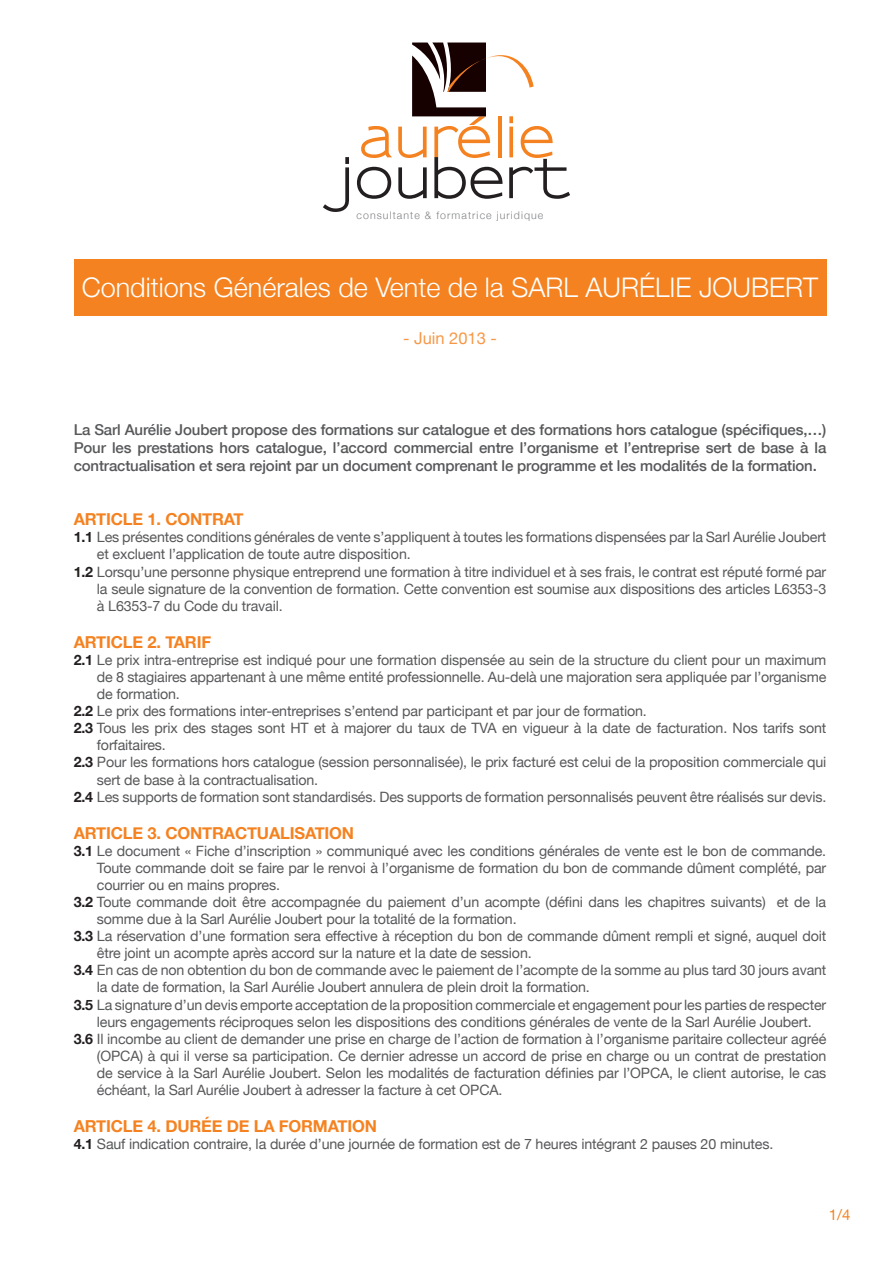
<style>
.page{position:relative;width:893px;height:1263px;background:#fff}
.page>*{position:absolute;margin:0;border:0;box-sizing:border-box;transform-origin:0 0}
.t1{font:300 27px "Helvetica Neue";color:#fff}
.t2{font:700 16.5px "Helvetica Neue";letter-spacing:-.01em;color:#f58220}
.t3{font:16.5px "Helvetica Neue";color:#f79848}
.t4{font:500 15px/18px "Helvetica Neue";letter-spacing:-.01em;color:#57585a;text-align:justify}
.t5{font:15px "Helvetica Neue";color:#f58220}
.t6{font:14.25px "Helvetica Neue";letter-spacing:-.01em;color:#57585a}
.t7{font:300 10.65px "Helvetica Neue";letter-spacing:.1em;color:#808285}
.s1{font-weight:700;color:#231f20}
</style>
<div class="page">
<svg style="left:361px;top:126px;width:31px;height:32px"></svg>
<svg style="left:323px;top:157px;width:26px;height:55px"></svg>
<svg style="left:357px;top:167px;width:34px;height:32px"></svg>
<svg style="left:398px;top:43px;width:172px;height:156px"></svg>
<div style="left:74px;top:259px;width:752px;height:57px;background:#f58220"></div>
<p class="t7" style="left:357px;top:209px;width:188px">consultante &amp; formatrice juridique</p>
<h1 class="t1" style="left:82px;top:271px;width:738px">Conditions Générales de Vente de la SARL Aurélie Joubert</h1>
<p class="t3" style="left:403px;top:328px;width:95px">- Juin 2013 -</p>
<p class="t4" style="left:74px;top:421px;width:754px">La Sarl Aurélie Joubert propose des formations sur catalogue et des formations hors catalogue (spécifiques,…)<br>Pour les prestations hors catalogue, l’accord commercial entre l’organisme et l’entreprise sert de base à la contractualisation et sera rejoint par un document comprenant le programme et les modalités de la formation.</p>
<p class="t2" style="left:74px;top:509px;width:140px">ARTICLE 1. CONTRAT</p>
<p class="t6" style="left:74px;top:529px;width:754px"><span class="s1">1.1</span> Les présentes conditions générales de vente s’appliquent à toutes les formations dispensées par la Sarl Aurélie Joubert</p>
<p class="t6" style="left:97px;top:546px;width:315px">et excluent l’application de toute autre disposition.</p>
<p class="t6" style="left:74px;top:563px;width:754px"><span class="s1">1.2</span> Lorsqu’une personne physique entreprend une formation à titre individuel et à ses frais, le contrat est réputé formé par</p>
<p class="t6" style="left:97px;top:580px;width:731px">la seule signature de la convention de formation. Cette convention est soumise aux dispositions des articles L6353-3</p>
<p class="t6" style="left:97px;top:597px;width:187px">à L6353-7 du Code du travail.</p>
<p class="t2" style="left:74px;top:632px;width:139px">ARTICLE 2. TARI F</p>
<p class="t6" style="left:74px;top:651px;width:754px"><span class="s1">2.1</span> Le prix intra-entreprise est indiqué pour une formation dispensée au sein de la structure du client pour un maximum</p>
<p class="t6" style="left:97px;top:668px;width:731px">de 8 stagiaires appartenant à une même entité professionnelle. Au-delà une majoration sera appliquée par l’organisme</p>
<p class="t6" style="left:97px;top:685px;width:85px">de formation.</p>
<p class="t6" style="left:74px;top:702px;width:575px"><span class="s1">2.2</span> Le prix des formations inter-entreprises s’entend par participant et par jour de formation.</p>
<p class="t6" style="left:74px;top:720px;width:754px"><span class="s1">2.3</span> Tous les prix des stages sont HT et à majorer du taux de TVA en vigueur à la date de facturation. Nos tarifs sont</p>
<p class="t6" style="left:97px;top:737px;width:70px">forfaitaires.</p>
<p class="t6" style="left:74px;top:754px;width:754px"><span class="s1">2.3</span> Pour les formations hors catalogue (session personnalisée), le prix facturé est celui de la proposition commerciale qui</p>
<p class="t6" style="left:97px;top:771px;width:223px">sert de base à la contractualisation.</p>
<p class="t6" style="left:74px;top:788px;width:754px"><span class="s1">2.4</span> Les supports de formation sont standardisés. Des supports de formation personnalisés peuvent être réalisés sur devis.</p>
<p class="t2" style="left:74px;top:822px;width:141px">ARTICLE 3. CONTRACT</p>
<p class="t2" style="left:257px;top:822px;width:99px">UALISATION</p>
<p class="t6" style="left:74px;top:842px;width:754px"><span class="s1">3.1</span> Le document « Fiche d’inscription » communiqué avec les conditions générales de vente est le bon de commande.</p>
<p class="t6" style="left:97px;top:859px;width:731px">Toute commande doit se faire par le renvoi à l’organisme de formation du bon de commande dûment complété, par</p>
<p class="t6" style="left:97px;top:876px;width:185px">courrier ou en mains propres.</p>
<p class="t6" style="left:74px;top:893px;width:754px"><span class="s1">3.2</span> Toute commande doit être accompagnée du paiement d’un acompte (défini dans les chapitres suivants) et de la</p>
<p class="t6" style="left:97px;top:910px;width:421px">somme due à la Sarl Aurélie Joubert pour la totalité de la formation.</p>
<p class="t6" style="left:74px;top:927px;width:754px"><span class="s1">3.3</span> La réservation d’une formation sera effective à réception du bon de commande dûment rempli et signé, auquel doit</p>
<p class="t6" style="left:97px;top:945px;width:436px">être joint un acompte après accord sur la nature et la date de session.</p>
<p class="t6" style="left:74px;top:962px;width:754px"><span class="s1">3.4</span> En cas de non obtention du bon de commande avec le paiement de l’acompte de la somme au plus tard 30 jours avant</p>
<p class="t6" style="left:97px;top:979px;width:494px">la date de formation, la Sarl Aurélie Joubert annulera de plein droit la formation.</p>
<p class="t6" style="left:74px;top:996px;width:754px"><span class="s1">3.5</span> La signature d’un devis emporte acceptation de la proposition commerciale et engagement pour les parties de respecter</p>
<p class="t6" style="left:97px;top:1013px;width:716px">leurs engagements réciproques selon les dispositions des conditions générales de vente de la Sarl Aurélie Joubert.</p>
<p class="t6" style="left:74px;top:1030px;width:754px"><span class="s1">3.6</span> Il incombe au client de demander une prise en charge de l’action de formation à l’organisme paritaire collecteur agréé</p>
<p class="t6" style="left:97px;top:1047px;width:731px">(OPCA) à qui il verse sa participation. Ce dernier adresse un accord de prise en charge ou un contrat de prestation</p>
<p class="t6" style="left:97px;top:1064px;width:731px">de service à la Sarl Aurélie Joubert. Selon les modalités de facturation définies par l’OPCA, le client autorise, le cas</p>
<p class="t6" style="left:97px;top:1081px;width:407px">échéant, la Sarl Aurélie Joubert à adresser la facture à cet OPCA.</p>
<p class="t2" style="left:74px;top:1116px;width:305px">ARTICLE 4. DURÉE DE LA FORMATION</p>
<p class="t6" style="left:74px;top:1135px;width:701px"><span class="s1">4.1</span> Sauf indication contraire, la durée d’une journée de formation est de 7 heures intégrant 2 pauses 20 minutes.</p>
<p class="t5" style="left:829px;top:1206px;width:23px">1/4</p>
</div>
